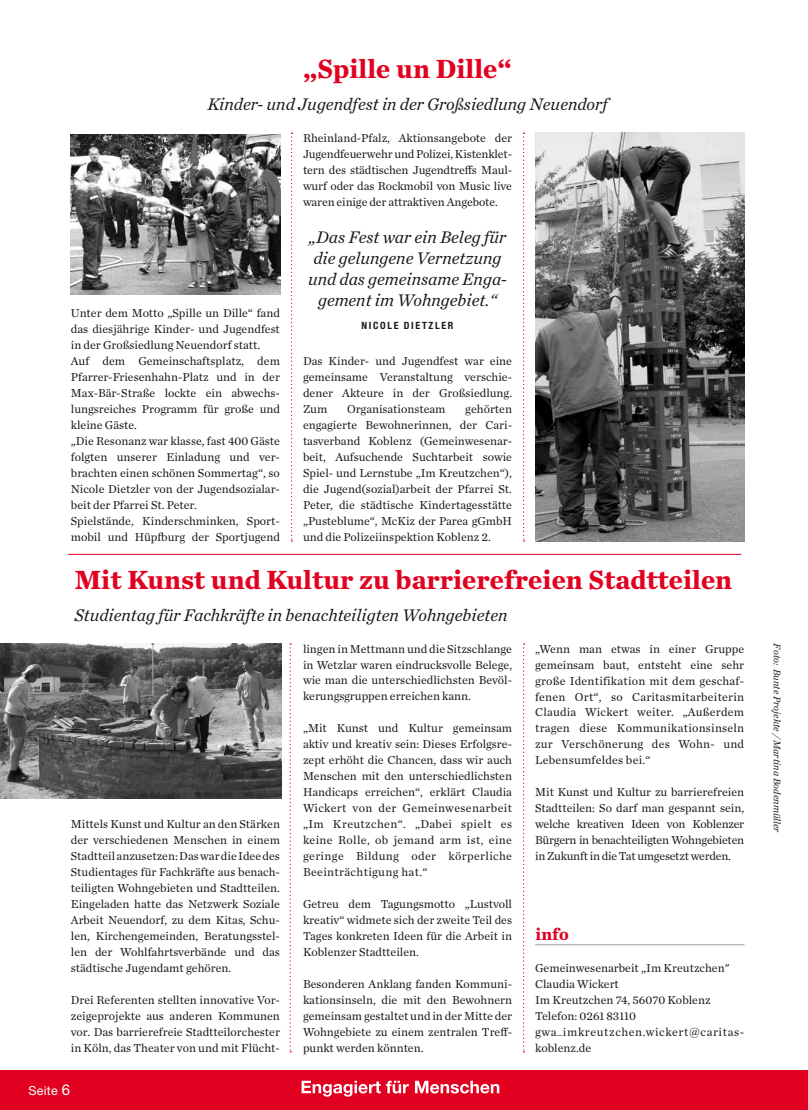
<style>
.page{position:relative;width:808px;height:1110px;background:#fff}
.page>*{position:absolute;margin:0;border:0;box-sizing:border-box;transform-origin:0 0}
.t1{font:700 27.5px "Chronicle Text G1";color:#e20020}
.t2{font:italic 17.5px/21px "Chronicle Text G1";color:#1a171c;text-align:center}
.t3{font:700 17.5px "Chronicle Text G1";color:#e20020}
.t4{font:12.5px "Helvetica Neue";letter-spacing:.025em;color:#fff}
.t5{font:12px/16px "Chronicle Text G1";color:#1a171c;text-align:justify}
.t6{font:italic 10px "Chronicle Text G1";letter-spacing:.01em;color:#1a171c}
.t7{font:700 condensed 10px "Helvetica Neue LT Std";letter-spacing:.165em;color:#1a171c}
.s1{font-size:15px}
</style>
<div class="page">
<div style="left:0;top:1070px;width:808px;height:39px;background:#e20020"></div>
<svg style="left:302px;top:1080px;width:107px;height:16px"></svg>
<svg style="left:415px;top:1080px;width:84px;height:13px"></svg>
<img style="left:535px;top:132px;width:209px;height:409px">
<svg style="left:291px;top:133px;width:1px;height:408px"></svg>
<svg style="left:523px;top:133px;width:2px;height:408px"></svg>
<hr style="left:68px;top:554px;width:673px;height:1px;background:#e20020">
<hr style="left:535px;top:944px;width:209px;height:1px;background:#9d9ea0">
<svg style="left:523px;top:643px;width:2px;height:409px"></svg>
<svg style="left:290px;top:643px;width:1px;height:409px"></svg>
<img style="left:71px;top:134px;width:210px;height:160px">
<img style="left:0;top:643px;width:281px;height:155px">
<h1 class="t1" style="left:303px;top:47px;width:210px">„Spille un Dille“</h1>
<h2 class="t2" style="left:207px;top:92px;width:401px">Kinder- und Jugendfest in der Großsiedlung Neuendorf</h2>
<p class="t5" style="left:71px;top:304px;width:211px;text-align:left">Unter dem Motto „Spille un Dille“ fand das diesjährige Kinder- und Jugendfest in der Großsiedlung Neuendorf statt.<br>Auf dem Gemeinschaftsplatz, dem Pfarrer-Friesenhahn-Platz und in der Max-Bär-Straße lockte ein abwechs&shy;lungsreiches Programm für große und kleine Gäste.<br>„Die Resonanz war klasse, fast 400 Gäste folgten unserer Einladung und ver&shy;brachten einen schönen Sommertag“, so Nicole Dietzler von der Jugendsozialar&shy;beit der Pfarrei St. Peter.<br>Spielstände, Kinderschminken, Sport&shy;mobil und Hüpfburg der Sportjugend</p>
<p class="t5" style="left:303px;top:129px;width:211px">Rheinland-Pfalz, Aktionsangebote der Jugendfeuerwehr und Polizei, Kistenklet&shy;tern des städtischen Jugendtreffs Maul&shy;wurf oder das Rockmobil von Music live waren einige der attraktiven Angebote.</p>
<h2 class="t2" style="left:308px;top:225px;width:200px">„Das Fest war ein Beleg für die gelungene Vernetzung und das gemeinsame Enga&shy;gement im Wohngebiet.“</h2>
<p class="t7" style="left:362px;top:320px;width:93px">NICOLE DIETZLER</p>
<p class="t5" style="left:303px;top:352px;width:211px">Das Kinder- und Jugendfest war eine gemeinsame Veranstaltung verschie&shy;dener Akteure in der Großsiedlung.<br>Zum</p>
<p class="t5" style="left:303px;top:400px;width:211px;text-indent:162px">gehörten engagierte Bewohnerinnen, der Cari&shy;tasverband Koblenz (Gemeinwesenar&shy;beit, Aufsuchende Suchtarbeit sowie Spiel- und Lernstube „Im Kreutzchen“), die Jugend(sozial)arbeit der Pfarrei St.<br>Peter, die städtische Kindertagesstätte „Pusteblume“, McKiz der Parea gGmbH und die Polizeiinspektion Koblenz 2.</p>
<p class="t5" style="left:347px;top:400px;width:100px">Organisationsteam</p>
<h1 class="t1" style="left:74px;top:557px;width:659px">Mit Kunst und Kultur zu barrierefreien Stadtteilen</h1>
<h2 class="t2" style="left:74px;top:603px;width:435px">Studientag für Fachkräfte in benachteiligten Wohngebieten</h2>
<p class="t5" style="left:71px;top:815px;width:211px">Mittels Kunst und Kultur an den Stärken der verschiedenen Menschen in einem Stadtteil anzusetzen: Das war die Idee des Studientages für Fachkräfte aus benach&shy;teiligten Wohngebieten und Stadtteilen.<br>Eingeladen hatte das Netzwerk Soziale Arbeit Neuendorf, zu dem Kitas, Schu&shy;len, Kirchengemeinden, Beratungsstel&shy;len der Wohlfahrtsverbände und das städtische Jugendamt gehören.</p>
<p class="t5" style="left:71px;top:990px;width:211px">Drei Referenten stellten innovative Vor&shy;zeigeprojekte aus anderen Kommunen vor. Das barrierefreie Stadtteilorchester in Köln, das Theater von und mit Flücht-</p>
<p class="t4" style="left:28px;top:1082px;width:43px">Seite <span class="s1">6</span></p>
<p class="t5" style="left:303px;top:639px;width:211px">lingen in Mettmann und die Sitzschlange in Wetzlar waren eindrucksvolle Belege, wie man die unterschiedlichsten Bevöl&shy;kerungsgruppen erreichen kann.</p>
<p class="t5" style="left:303px;top:719px;width:211px">„Mit Kunst und Kultur gemeinsam aktiv und kreativ sein: Dieses Erfolgsre&shy;zept erhöht die Chancen, dass wir auch Menschen mit den unterschiedlichsten Handicaps erreichen“, erklärt Claudia Wickert von der Gemeinwesenarbeit „Im Kreutzchen“. „Dabei spielt es keine Rolle, ob jemand arm ist, eine geringe Bildung oder körperliche Beeinträchtigung hat.“</p>
<p class="t5" style="left:303px;top:895px;width:211px">Getreu dem Tagungsmotto „Lustvoll kreativ“ widmete sich der zweite Teil des Tages konkreten Ideen für die Arbeit in Koblenzer Stadtteilen.</p>
<p class="t5" style="left:303px;top:974px;width:211px">Besonderen Anklang fanden Kommuni&shy;kationsinseln, die mit den Bewohnern gemeinsam gestaltet und in der Mitte der Wohngebiete zu einem zentralen Treff&shy;punkt werden könnten.</p>
<p class="t5" style="left:535px;top:639px;width:211px">„Wenn man etwas in einer Gruppe gemeinsam baut, entsteht eine sehr große Identifikation mit dem geschaf&shy;fenen Ort“, so Caritasmitarbeiterin Claudia Wickert weiter. „Außerdem tragen diese Kommunikationsinseln zur Verschönerung des Wohn- und Lebensumfeldes bei.“</p>
<p class="t5" style="left:535px;top:783px;width:211px">Mit Kunst und Kultur zu barrierefreien Stadtteilen: So darf man gespannt sein, welche kreativen Ideen von Koblenzer Bürgern in benachteiligten Wohngebieten in Zukunft in die Tat umgesetzt werden.</p>
<h2 class="t3" style="left:535px;top:919px;width:35px">info</h2>
<p class="t5" style="left:535px;top:958px;width:210px;text-align:left">Gemeinwesenarbeit „Im Kreutzchen"<br>Claudia Wickert<br>Im Kreutzchen 74, 56070 Koblenz<br>Telefon: 0261 83110 gwa_imkreutzchen.wickert@caritas&shy;koblenz.de</p>
<p class="t6" style="left:785px;top:643px;width:190px;rotate:90deg">Foto: Bunte Projekte /Martina Bodenmüller</p>
</div>
